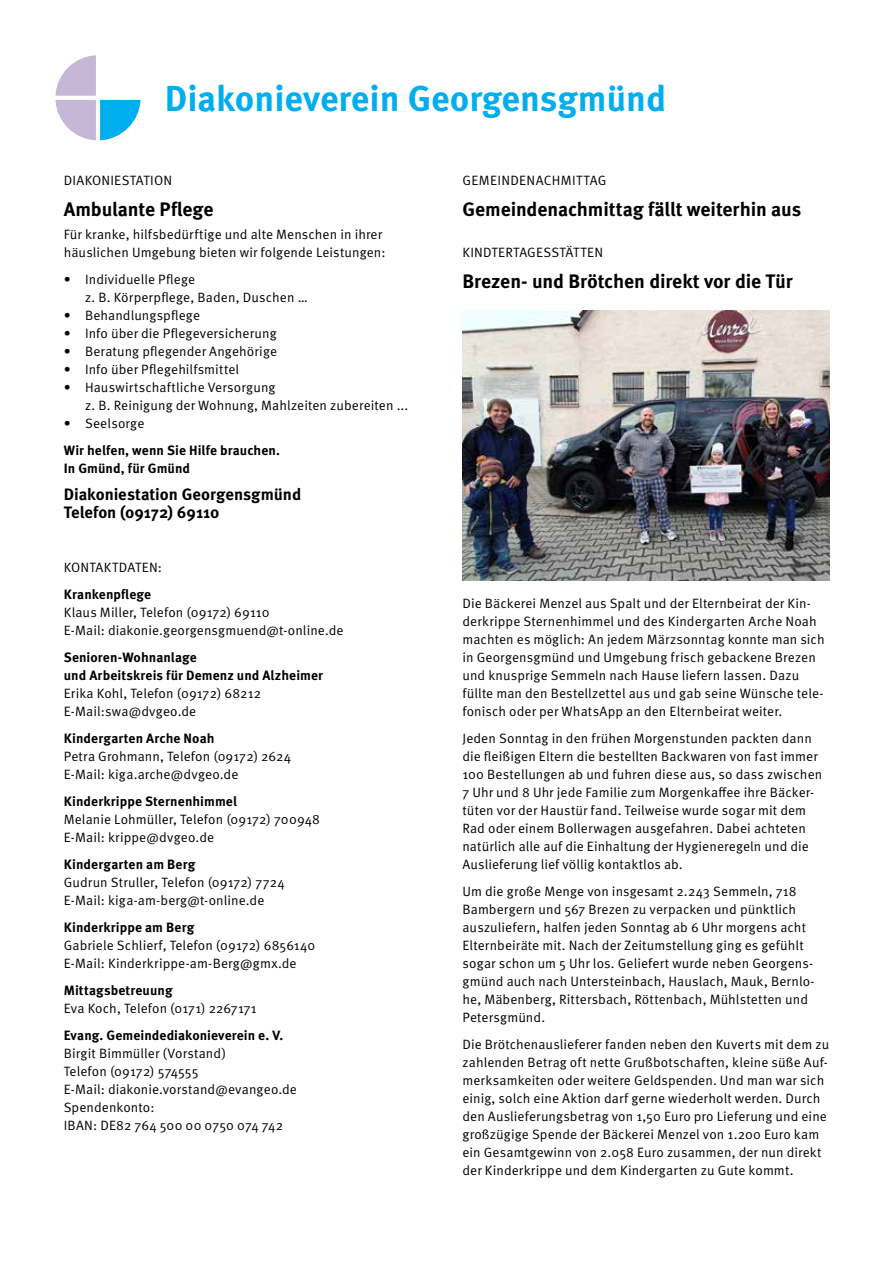
<style>
.page{position:relative;width:893px;height:1263px;background:#fff}
.page>*{position:absolute;margin:0;border:0;box-sizing:border-box;transform-origin:0 0}
.t1{font:700 36px "Meta OT";color:#00aeef}
.t2{font:700 19.5px "Meta OT";letter-spacing:-.01em;color:#000}
.t3{font:700 16.5px/18px "Meta OT";color:#000}
.t4{font:13.5px/18px "Meta OT";letter-spacing:.005em;color:#000}
.t5{font:700 13.5px/18px "Meta OT";letter-spacing:.005em;color:#000}
.t6{font:13.5px "Meta OT";letter-spacing:.025em;color:#000}
</style>
<div class="page">
<svg style="left:55px;top:55px;width:86px;height:85px"></svg>
<img style="left:462px;top:311px;width:367px;height:270px">
<h1 class="t1" style="left:165px;top:76px;width:503px">Diakonieverein Georgensgmünd</h1>
<p class="t4" style="left:64px;top:171px;width:110px">DIAKONIESTATION</p>
<h2 class="t2" style="left:64px;top:197px;width:151px">Ambulante Pflege</h2>
<p class="t4" style="left:64px;top:225px;width:323px">Für kranke, hilfsbedürftige und alte Menschen in ihrer häuslichen Umgebung bieten wir folgende Leistungen:</p>
<p class="t4" style="left:85px;top:270px;width:224px;text-indent:-21px">• Individuelle Pflege<br>z. B. Körperpflege, Baden, Duschen …</p>
<p class="t4" style="left:64px;top:306px;width:138px">• Behandlungspflege</p>
<p class="t4" style="left:64px;top:324px;width:214px">• Info über die Pflegeversicherung</p>
<p class="t4" style="left:64px;top:342px;width:215px">• Beratung pflegender Angehörige</p>
<p class="t4" style="left:64px;top:360px;width:177px">• Info über Pflegehilfsmittel</p>
<p class="t4" style="left:85px;top:378px;width:325px;text-indent:-21px">• Hauswirtschaftliche Versorgung<br>z. B. Reinigung der Wohnung, Mahlzeiten zubereiten ...</p>
<p class="t4" style="left:64px;top:414px;width:82px">• Seelsorge</p>
<p class="t5" style="left:64px;top:441px;width:218px">Wir helfen, wenn Sie Hilfe brauchen.<br>In Gmünd, für Gmünd</p>
<p class="t3" style="left:64px;top:485px;width:239px">Diakoniestation Georgensgmünd<br>Telefon (09172) 69110</p>
<p class="t4" style="left:64px;top:558px;width:100px">KONTAKTDATEN:</p>
<p class="t5" style="left:64px;top:585px;width:89px">Krankenpflege</p>
<p class="t4" style="left:64px;top:603px;width:281px">Klaus Miller, Telefon (09172) 69110<br>E-Mail: diakonie.georgensgmuend@t-online.de</p>
<p class="t5" style="left:64px;top:648px;width:261px">Senioren-Wohnanlage<br>und Arbeitskreis für Demenz und Alzheimer</p>
<p class="t4" style="left:64px;top:684px;width:199px">Erika Kohl, Telefon (09172) 68212<br>E-Mail:swa@dvgeo.de</p>
<p class="t5" style="left:64px;top:729px;width:152px">Kindergarten Arche Noah</p>
<p class="t4" style="left:64px;top:747px;width:229px">Petra Grohmann, Telefon (09172) 2624<br>E-Mail: kiga.arche@dvgeo.de</p>
<p class="t5" style="left:64px;top:792px;width:175px">Kinderkrippe Sternenhimmel</p>
<p class="t4" style="left:64px;top:810px;width:258px">Melanie Lohmüller, Telefon (09172) 700948<br>E-Mail: krippe@dvgeo.de</p>
<p class="t5" style="left:64px;top:855px;width:133px">Kindergarten am Berg</p>
<p class="t4" style="left:64px;top:873px;width:223px">Gudrun Struller, Telefon (09172) 7724<br>E-Mail: kiga-am-berg@t-online.de</p>
<p class="t5" style="left:64px;top:918px;width:132px">Kinderkrippe am Berg</p>
<p class="t4" style="left:64px;top:936px;width:253px">Gabriele Schlierf, Telefon (09172) 6856140<br>E-Mail: Kinderkrippe-am-Berg@gmx.de</p>
<p class="t5" style="left:64px;top:981px;width:110px">Mittagsbetreuung</p>
<p class="t4" style="left:64px;top:999px;width:194px">Eva Koch, Telefon (0171) 2267171</p>
<p class="t5" style="left:64px;top:1026px;width:221px">Evang. Gemeindediakonieverein e. V.</p>
<p class="t4" style="left:64px;top:1044px;width:235px">Birgit Bimmüller (Vorstand)<br>Telefon (09172) 574555<br>E-Mail: diakonie.vorstand@evangeo.de<br>Spendenkonto:<br>IBAN: DE82 764 500 00 0750 074 742</p>
<p class="t6" style="left:462px;top:172px;width:145px">GEMEINDENACHMITTAG</p>
<h2 class="t2" style="left:462px;top:197px;width:340px">Gemeindenachmittag fällt weiterhin aus</h2>
<p class="t4" style="left:462px;top:243px;width:142px">KINDTERTAGESSTÄTTEN</p>
<h2 class="t2" style="left:462px;top:269px;width:332px">Brezen- und Brötchen direkt vor die Tür</h2>
<p class="t4" style="left:462px;top:594px;width:364px">Die Bäckerei Menzel aus Spalt und der Elternbeirat der Kin&shy;derkrippe Sternenhimmel und des Kindergarten Arche Noah machten es möglich: An jedem Märzsonntag konnte man sich in Georgensgmünd und Umgebung frisch gebackene Brezen und knusprige Semmeln nach Hause liefern lassen. Dazu füllte man den Bestellzettel aus und gab seine Wünsche tele&shy;fonisch oder per WhatsApp an den Elternbeirat weiter.</p>
<p class="t4" style="left:462px;top:729px;width:361px">Jeden Sonntag in den frühen Morgenstunden packten dann die fleißigen Eltern die bestellten Backwaren von fast immer 100 Bestellungen ab und fuhren diese aus, so dass zwischen 7 Uhr und 8 Uhr jede Familie zum Morgenkaffee ihre Bäcker&shy;tüten vor der Haustür fand. Teilweise wurde sogar mit dem Rad oder einem Bollerwagen ausgefahren. Dabei achteten natürlich alle auf die Einhaltung der Hygieneregeln und die Auslieferung lief völlig kontaktlos ab.</p>
<p class="t4" style="left:462px;top:882px;width:354px">Um die große Menge von insgesamt 2.243 Semmeln, 718<br>Bambergern und 567 Brezen zu verpacken und pünktlich auszuliefern, halfen jeden Sonntag ab 6 Uhr morgens acht Elternbeiräte mit. Nach der Zeitumstellung ging es gefühlt sogar schon um 5 Uhr los. Geliefert wurde neben Georgens&shy;gmünd auch nach Untersteinbach, Hauslach, Mauk, Bernlo&shy;he, Mäbenberg, Rittersbach, Röttenbach, Mühlstetten und Petersgmünd.</p>
<p class="t4" style="left:462px;top:1035px;width:368px">Die Brötchenauslieferer fanden neben den Kuverts mit dem zu zahlenden Betrag oft nette Grußbotschaften, kleine süße Auf&shy;merksamkeiten oder weitere Geldspenden. Und man war sich einig, solch eine Aktion darf gerne wiederholt werden. Durch den Auslieferungsbetrag von 1,50 Euro pro Lieferung und eine großzügige Spende der Bäckerei Menzel von 1.200 Euro kam ein Gesamtgewinn von 2.058 Euro zusammen, der nun direkt der Kinderkrippe und dem Kindergarten zu Gute kommt.</p>
</div>
